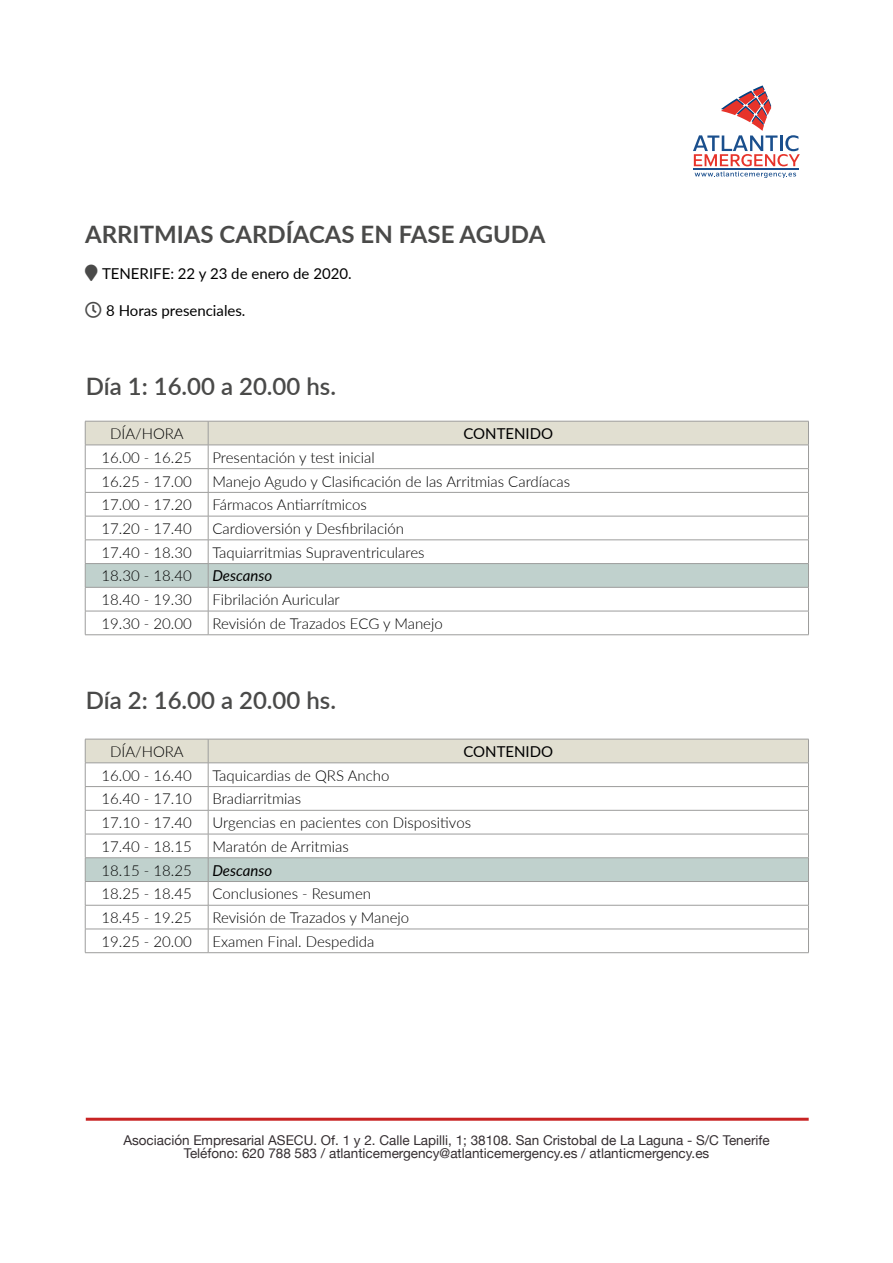
<style>
.page{position:relative;width:893px;height:1263px;background:#fff}
.page>*{position:absolute;margin:0;border:0;box-sizing:border-box;transform-origin:0 0}
.t1{font:600 24px "Lato";color:#4a4a49}
.t2{font:700 24px "Lato";color:#4a4a49}
.t3{font:300 15px "Lato";color:#000}
.t4{font:15px "Lato";color:#000}
.t5{font:italic 15px "Lato";color:#000}
.t6{font:13.5px/13.5px "Helvetica Neue";color:#352e31;text-align:center}
</style>
<div class="page">
<hr style="left:86px;top:1118px;width:723px;height:3px;background:#c82424">
<hr style="left:693px;top:168px;width:105px;height:1px;background:#1a4f8d">
<svg style="left:695px;top:172px;width:101px;height:6px"></svg>
<svg style="left:693px;top:85px;width:107px;height:81px"></svg>
<svg style="left:85px;top:421px;width:724px;height:213px"></svg>
<hr style="left:85px;top:634px;width:123px;height:1px;background:#9d9d9c">
<hr style="left:208px;top:634px;width:601px;height:1px;background:#9d9d9c">
<svg style="left:85px;top:739px;width:724px;height:213px"></svg>
<hr style="left:85px;top:929px;width:123px;height:1px;background:#9d9d9c">
<hr style="left:85px;top:952px;width:123px;height:1px;background:#9d9d9c">
<hr style="left:208px;top:929px;width:601px;height:1px;background:#9d9d9c">
<hr style="left:208px;top:952px;width:601px;height:1px;background:#9d9d9c">
<h1 class="t2" style="left:85px;top:216px;width:462px">ARRITMIAS CARDÍACAS EN FASE AGUDA</h1>
<p class="t4" style="left:102px;top:263px;width:251px">TENERIFE: 22 y 23 de enero de 2020.</p>
<p class="t4" style="left:106px;top:300px;width:141px">8 Horas presenciales.</p>
<h1 class="t1" style="left:86px;top:369px;width:252px">Día 1: 16.00 a 20.00 hs.</h1>
<p class="t3" style="left:110px;top:423px;width:75px">DÍA/HORA</p>
<p class="t4" style="left:463px;top:423px;width:91px">CONTENIDO</p>
<p class="t3" style="left:102px;top:447px;width:92px">16.00 - 16.25</p>
<p class="t3" style="left:212px;top:447px;width:164px">Presentación y test inicial</p>
<p class="t3" style="left:102px;top:471px;width:92px">16.25 - 17.00</p>
<p class="t3" style="left:212px;top:471px;width:359px">Manejo Agudo y Clasificación de las Arritmias Cardíacas</p>
<p class="t3" style="left:102px;top:494px;width:92px">17.00 - 17.20</p>
<p class="t3" style="left:212px;top:494px;width:156px">Fármacos Antiarrítmicos</p>
<p class="t3" style="left:102px;top:518px;width:92px">17.20 - 17.40</p>
<p class="t3" style="left:212px;top:518px;width:193px">Cardioversión y Desfibrilación</p>
<p class="t3" style="left:102px;top:542px;width:92px">17.40 - 18.30</p>
<p class="t3" style="left:212px;top:542px;width:214px">Taquiarritmias Supraventriculares</p>
<p class="t3" style="left:102px;top:566px;width:92px">18.30 - 18.40</p>
<p class="t5" style="left:212px;top:565px;width:61px">Descanso</p>
<p class="t3" style="left:102px;top:589px;width:92px">18.40 - 19.30</p>
<p class="t3" style="left:212px;top:589px;width:129px">Fibrilación Auricular</p>
<p class="t3" style="left:102px;top:613px;width:92px">19.30 - 20.00</p>
<p class="t3" style="left:212px;top:613px;width:232px">Revisión de Trazados ECG y Manejo</p>
<h1 class="t1" style="left:86px;top:683px;width:252px">Día 2: 16.00 a 20.00 hs.</h1>
<p class="t3" style="left:110px;top:741px;width:75px">DÍA/HORA</p>
<p class="t4" style="left:463px;top:741px;width:91px">CONTENIDO</p>
<p class="t3" style="left:102px;top:765px;width:92px">16.00 - 16.40</p>
<p class="t3" style="left:212px;top:765px;width:178px">Taquicardias de QRS Ancho</p>
<p class="t3" style="left:102px;top:789px;width:92px">16.40 - 17.10</p>
<p class="t3" style="left:212px;top:789px;width:90px">Bradiarritmias</p>
<p class="t3" style="left:102px;top:812px;width:92px">17.10 - 17.40</p>
<p class="t3" style="left:212px;top:812px;width:260px">Urgencias en pacientes con Dispositivos</p>
<p class="t3" style="left:102px;top:836px;width:92px">17.40 - 18.15</p>
<p class="t3" style="left:212px;top:836px;width:138px">Maratón de Arritmias</p>
<p class="t3" style="left:102px;top:860px;width:92px">18.15 - 18.25</p>
<p class="t5" style="left:212px;top:859px;width:61px">Descanso</p>
<p class="t3" style="left:102px;top:883px;width:92px">18.25 - 18.45</p>
<p class="t3" style="left:212px;top:883px;width:160px">Conclusiones - Resumen</p>
<p class="t3" style="left:102px;top:907px;width:92px">18.45 - 19.25</p>
<p class="t3" style="left:212px;top:907px;width:198px">Revisión de Trazados y Manejo</p>
<p class="t3" style="left:102px;top:931px;width:92px">19.25 - 20.00</p>
<p class="t3" style="left:212px;top:931px;width:164px">Examen Final. Despedida</p>
<p class="t6" style="left:123px;top:1134px;width:648px">Asociación Empresarial ASECU. Of. 1 y 2. Calle Lapilli, 1; 38108. San Cristobal de La Laguna - S/C Tenerife<br>Teléfono: 620 788 583 / atlanticemergency@atlanticemergency.es / atlanticmergency.es</p>
</div>
